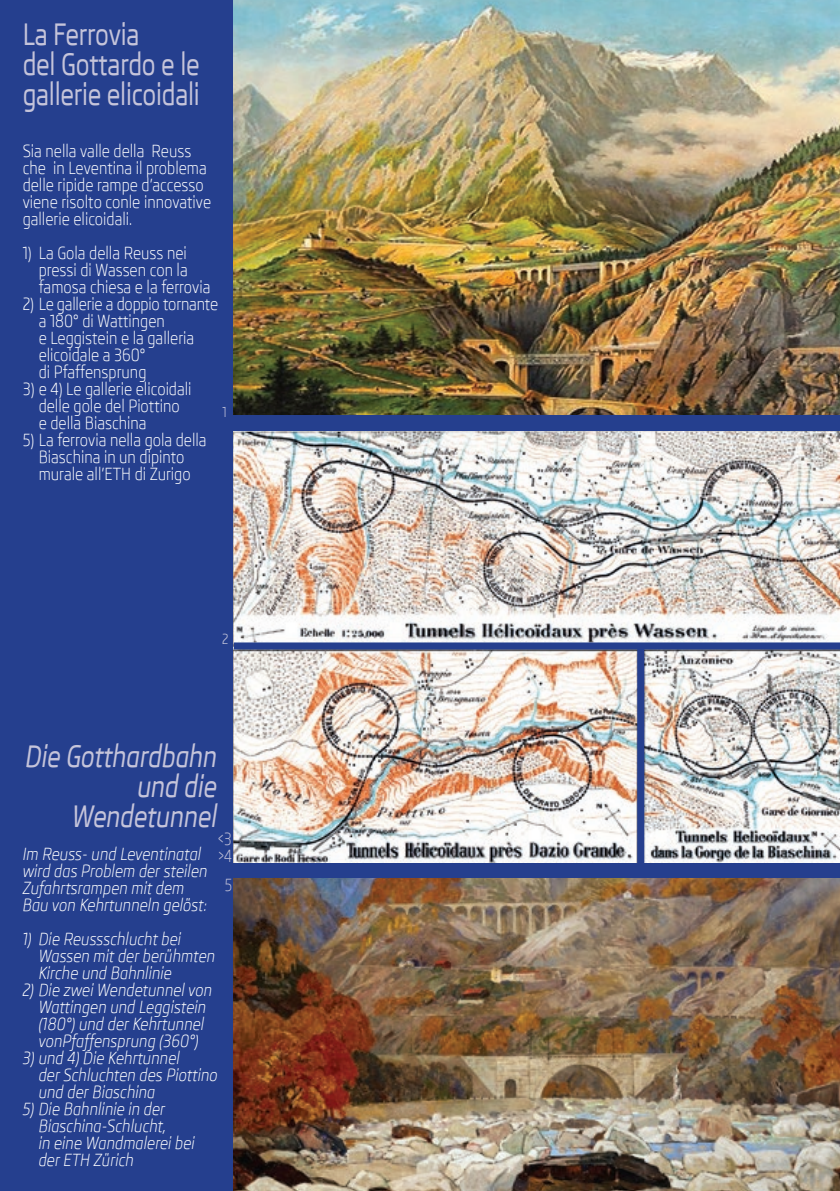
<style>
.page{position:relative;width:840px;height:1191px;background:#fff}
.page>*{position:absolute;margin:0;border:0;box-sizing:border-box;transform-origin:0 0}
.t1{font:500 30px/30px "Skoda Pro";letter-spacing:-.01em;color:#c5c4da;scale:.8 1}
.t2{font:italic 500 30px/30px "Skoda Pro";letter-spacing:-.01em;color:#c5c4da;text-align:right;scale:.8 1}
.t3{font:17px/17px "Skoda Pro";color:#fff;scale:.85 1}
.t4{font:italic 17px/17px "Skoda Pro";color:#fff;scale:.85 1}
.t5{font:17px/17px "Skoda Pro";color:#c5c4da;scale:.8 1}
.t6{font:14px "Skoda Pro";color:#d2d1e2;scale:.85 1}
</style>
<div class="page">
<div style="left:0;top:0;width:839px;height:1191px;background:#253f8e"></div>
<img style="left:234px;top:878px;width:605px;height:313px">
<img style="left:234px;top:431px;width:605px;height:431px">
<img style="left:234px;top:0;width:605px;height:414px">
<div style="left:234px;top:642px;width:605px;height:7px;background:#253f8e"></div>
<div style="left:637px;top:648px;width:7px;height:217px;background:#253f8e"></div>
<h1 class="t1" style="left:23px;top:20px;width:223px">La Ferrovia<br>del Gottardo e le gallerie elicoidali</h1>
<p class="t3" style="left:23px;top:142px;width:223px">Sia nella valle della Reuss che in Leventina il problema delle ripide rampe d’accesso viene risolto conle innovative gallerie elicoidali.</p>
<p class="t3" style="left:39px;top:244px;width:203px;text-indent:-16px">1) La Gola della Reuss nei pressi di Wassen con la famosa chiesa e la ferrovia</p>
<p class="t3" style="left:39px;top:295px;width:212px;text-indent:-16px">2) Le gallerie a doppio tornante a 180° di Wattingen<br>e Leggistein e la galleria elicoidale a 360°<br>di Pfaffensprung</p>
<p class="t3" style="left:39px;top:380px;width:181px;text-indent:-16px">3) e 4) Le gallerie elicoidali delle gole del Piottino e della Biaschina</p>
<p class="t3" style="left:23px;top:431px;width:218px;text-align:center">5) La ferrovia nella gola della<br>Biaschina in un dipinto murale all’ETH di Zurigo</p>
<p class="t6" style="left:222px;top:404px;width:6px">1</p>
<p class="t6" style="left:222px;top:631px;width:9px">2</p>
<h1 class="t2" style="left:25px;top:741px;width:241px">Die Gotthardbahn und die<br>Wendetunnel</h1>
<p class="t5" style="left:218px;top:830px;width:19px">&lt;3 &gt;4</p>
<p class="t5" style="left:225px;top:876px;width:11px">5</p>
<p class="t4" style="left:23px;top:846px;width:219px">Im Reuss- und Leventinatal wird das Problem der steilen<br>Zufahrtsrampen mit dem<br>Bau von Kehrtunneln gelöst:</p>
<p class="t4" style="left:39px;top:931px;width:209px;text-indent:-16px">1) Die Reussschlucht bei<br>Wassen mit der berühmten<br>Kirche und Bahnlinie</p>
<p class="t4" style="left:23px;top:982px;width:224px;text-align:center">2) Die zwei Wendetunnel von<br>Wattingen und Leggistein (180°) und der Kehrtunnel vonPfaffensprung (360°)</p>
<p class="t4" style="left:39px;top:1050px;width:212px;text-indent:-16px">3) und 4) Die Kehrtunnel<br>der Schluchten des Piottino und der Biaschina</p>
<p class="t4" style="left:39px;top:1101px;width:185px;text-indent:-16px">5) Die Bahnlinie in der<br>Biaschina-Schlucht,<br>in eine Wandmalerei bei der ETH Zürich</p>
</div>
